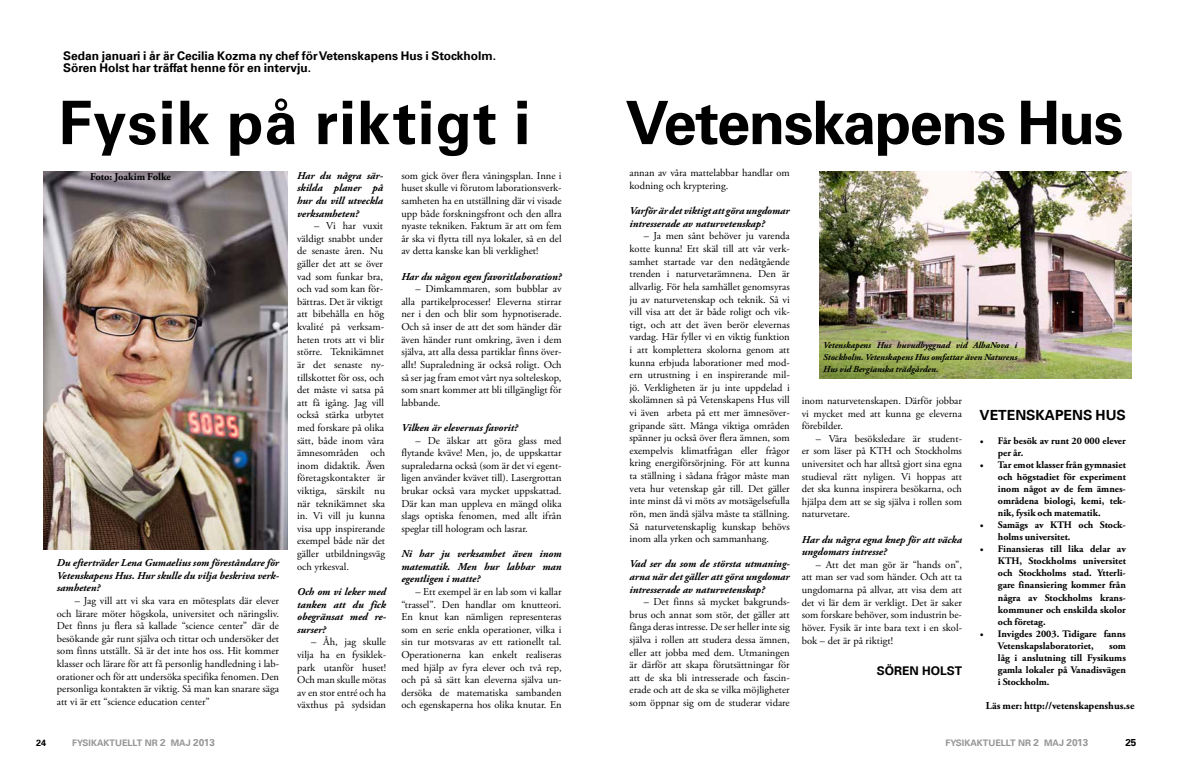
<style>
.page{position:relative;width:1191px;height:766px;background:#fff}
.page>*{position:absolute;margin:0;border:0;box-sizing:border-box;transform-origin:0 0}
.t1{font:700 60px "Univers LT";letter-spacing:.02em;color:#000}
.t2{font:700 60px "Univers LT";letter-spacing:-.025em;color:#000}
.t3{font:700 14px "Univers LT";color:#000}
.t4{font:700 12px/12px "Univers LT";color:#000}
.t5{font:10.5px/12.6px "Adobe Garamond Pro";color:#000;text-align:justify}
.t6{font:italic 700 10.5px/12.6px "Adobe Garamond Pro";color:#000;text-align:justify}
.t7{font:700 10.5px "Adobe Garamond Pro";color:#000}
.t8{font:700 10px/12px "Adobe Garamond Pro";color:#000}
.t9{font:700 10px "Univers LT";color:#000}
.t10{font:italic 700 9px/12px "Adobe Garamond Pro";color:#000;text-align:justify}
.t11{font:700 9px "Univers LT";color:#959696}
.t12{font:700 9px "Univers LT";color:#000}
.s1{font-family:"Minion Pro"}
.s2{font-size:10px}
</style>
<div class="page">
<img style="left:43px;top:171px;width:245px;height:378px">
<img style="left:819px;top:171px;width:312px;height:207px">
<p class="t4" style="left:63px;top:50px;width:435px">Sedan januari i år är Cecilia Kozma ny chef för Vetenskapens Hus i Stockholm.<br>Sören Holst har träffat henne för en intervju.</p>
<h1 class="t1" style="left:59px;top:88px;width:473px">Fysik på riktigt i</h1>
<h1 class="t2" style="left:625px;top:88px;width:499px">Vetenskapens Hus</h1>
<p class="t7" style="left:90px;top:171px;width:82px">Foto: Joakim Folke</p>
<p class="t6" style="left:57px;top:556px;width:224px">Du efterträder Lena Gumaelius som föreståndare för Vetenskapens Hus. Hur skulle du vilja beskriva verk&shy;samheten?</p>
<p class="t5" style="left:57px;top:594px;width:224px;text-indent:18px">– Jag vill att vi ska vara en mötesplats där elever och lärare möter högskola, universitet och näringsliv.<br>Det finns ju flera så kallade “science center” där de besökande går runt själva och tittar och undersöker det som finns utställt. Så är det inte hos oss. Hit kommer klasser och lärare för att få personlig handledning i lab&shy;orationer och för att undersöka specifika fenomen. Den personliga kontakten är viktig. Så man kan snarare säga att vi är ett “science education center”</p>
<p class="t6" style="left:297px;top:169px;width:88px">Har du några sär&shy;skilda planer på hur du vill utveckla verksamheten?</p>
<p class="t5" style="left:297px;top:220px;width:90px;text-align:left;text-indent:17px">– Vi har vuxit väldigt snabbt under de senaste åren. Nu gäller det att se över vad som funkar bra, och vad som kan för&shy;bättras. Det är viktigt att bibehålla en hög kvalité på verksam&shy;heten trots att vi blir större. Teknikämnet är det senaste ny&shy;tillskottet för oss, och det måste vi satsa på att få igång. Jag vill också stärka utbytet med forskare på olika sätt, både inom våra ämnesområden och inom didaktik. Även företagskontakter är viktiga, särskilt nu när teknikämnet ska in. Vi vill ju kunna visa upp inspirerande exempel både när det gäller utbildningsväg och yrkesval.</p>
<p class="t6" style="left:297px;top:585px;width:91px">Och om vi leker med tanken att du fick obegränsat med re&shy;surser?</p>
<p class="t5" style="left:297px;top:636px;width:91px;text-indent:14px">– Åh, jag skulle vilja ha en fysiklek&shy;park utanför huset!<br>Och man skulle mötas av en stor entré och ha växthus på sydsidan</p>
<p class="t5" style="left:401px;top:169px;width:162px">som gick över flera våningsplan. Inne i huset skulle vi förutom laborationsverk&shy;samheten ha en utställning där vi visade upp både forskningsfront och den allra nyaste tekniken. Faktum är att om fem år ska vi flytta till nya lokaler, så en del av detta kanske kan bli verklighet!</p>
<p class="t6" style="left:401px;top:270px;width:162px">Har du någon egen favoritlaboration?</p>
<p class="t5" style="left:401px;top:283px;width:162px;text-indent:14px">– Dimkammaren, som bubblar av alla partikelprocesser! Eleverna stirrar ner i den och blir som hypnotiserade.<br>Och så inser de att det som händer där även händer runt omkring, även i dem själva, att alla dessa partiklar finns över&shy;allt! Supraledning är också roligt. Och så ser jag fram emot vårt nya solteleskop, som snart kommer att bli tillgängligt för labbande.</p>
<p class="t6" style="left:401px;top:421px;width:118px">Vilken är elevernas favorit?</p>
<p class="t5" style="left:401px;top:434px;width:162px;text-indent:14px">– De älskar att göra glass med flytande kväve! Men, jo, de uppskattar supraledarna också (som är det vi egent&shy;ligen använder kvävet till). Lasergrottan brukar också vara mycket uppskattad.<br>Där kan man uppleva en mängd olika slags optiska fenomen, med allt ifrån speglar till hologram och lasrar.</p>
<p class="t6" style="left:401px;top:547px;width:162px">Ni har ju verksamhet även inom matematik. Men hur labbar man egentligen i matte?</p>
<p class="t5" style="left:401px;top:585px;width:162px;text-indent:14px">– Ett exempel är en lab som vi kallar “trassel”. Den handlar om knutteori.<br>En knut kan nämligen representeras som en serie enkla operationer, vilka i sin tur motsvaras av ett rationellt tal.<br>Operationerna kan enkelt realiseras med hjälp av fyra elever och två rep, och på så sätt kan eleverna själva un&shy;dersöka de matematiska sambanden och egenskaperna hos olika knutar. En</p>
<p class="t5" style="left:629px;top:167px;width:162px">annan av våra mattelabbar handlar om kodning och kryptering.</p>
<p class="t6" style="left:629px;top:205px;width:162px">Varför är det viktigt att göra ungdomar intresserade av naturvetenskap?</p>
<p class="t5" style="left:629px;top:230px;width:162px;text-indent:14px">– Ja men sånt behöver ju varenda kotte kunna! Ett skäl till att vår verk&shy;samhet startade var den nedåtgående trenden i naturvetarämnena. Den är allvarlig. För hela samhället genomsyras ju av naturvetenskap och teknik. Så vi vill visa att det är både roligt och vik&shy;tigt, och att det även berör elevernas vardag. Här fyller vi en viktig funktion i att komplettera skolorna genom att kunna erbjuda laborationer med mod&shy;ern utrustning i en inspirerande mil&shy;jö. Verkligheten är ju inte uppdelad i skolämnen så på Vetenskapens Hus vill vi även arbeta på ett mer ämnesöver&shy;gripande sätt. Många viktiga områden spänner ju också över flera ämnen, som exempelvis klimatfrågan eller frågor kring energiförsörjning. För att kunna ta ställning i sådana frågor måste man veta hur vetenskap går till. Det gäller inte minst då vi möts av motsägelsefulla rön, men ändå själva måste ta ställning.<br>Så naturvetenskaplig kunskap behövs inom alla yrken och sammanhang.</p>
<p class="t6" style="left:629px;top:557px;width:162px">Vad ser du som de största utmaning&shy;arna när det gäller att göra ungdomar intresserade av naturvetenskap?</p>
<p class="t5" style="left:629px;top:595px;width:162px;text-indent:14px">– Det finns så mycket bakgrunds&shy;brus och annat som stör, det gäller att fånga deras intresse. De ser heller inte sig själva i rollen att studera dessa ämnen, eller att jobba med dem. Utmaningen är därför att skapa förutsättningar för att de ska bli intresserade och fascin&shy;erade och att de ska se vilka möjligheter som öppnar sig om de studerar vidare</p>
<p class="t10" style="left:823px;top:339px;width:196px">Vetenskapens Hus huvudbyggnad vid AlbaNova i Stockholm. Vetenskapens Hus omfattar även Naturens Hus vid Bergianska trädgården.</p>
<p class="t5" style="left:801px;top:394px;width:162px">inom naturvetenskapen. Därför jobbar vi mycket med att kunna ge eleverna förebilder.</p>
<p class="t5" style="left:801px;top:432px;width:162px;text-indent:14px">– Våra besöksledare är student&shy;er som läser på KTH och Stockholms universitet och har alltså gjort sina egna studieval rätt nyligen. Vi hoppas att det ska kunna inspirera besökarna, och hjälpa dem att se sig själva i rollen som naturvetare.</p>
<p class="t6" style="left:801px;top:533px;width:162px">Har du några egna knep för att väcka ungdomars intresse?</p>
<p class="t5" style="left:801px;top:558px;width:162px;text-indent:14px">– Att det man gör är “hands on”, att man ser vad som händer. Och att ta ungdomarna på allvar, att visa dem att det vi lär dem är verkligt. Det är saker som forskare behöver, som industrin be&shy;höver. Fysik är inte bara text i en skol&shy;bok – det är på riktigt!</p>
<p class="t4" style="left:877px;top:664px;width:87px">SÖREN HOLST</p>
<h2 class="t3" style="left:979px;top:407px;width:148px">VETENSKAPENS HUS</h2>
<p class="t8" style="left:998px;top:435px;width:129px;text-indent:-18px"><span class="s1">•</span> Får besök av runt 20 000 elever per år.</p>
<p class="t8" style="left:998px;top:459px;width:129px;text-align:justify;text-indent:-18px"><span class="s1">•</span> Tar emot klasser från gymnasiet och högstadiet för experiment inom något av de fem ämnes&shy;områdena biologi, kemi, tek&shy;nik, fysik och matematik.</p>
<p class="t8" style="left:998px;top:519px;width:129px;text-indent:-18px"><span class="s1">•</span> Samägs av KTH och Stock&shy;holms universitet.</p>
<p class="t8" style="left:998px;top:543px;width:129px;text-align:justify;text-indent:-18px"><span class="s1">•</span> Finansieras till lika delar av KTH, Stockholms universitet och Stockholms stad. Ytterli&shy;gare finansiering kommer från några av Stockholms krans&shy;kommuner och enskilda skolor och företag.</p>
<p class="t8" style="left:998px;top:627px;width:129px;text-indent:-18px"><span class="s1">•</span> Invigdes 2003. Tidigare fanns<br>Vetenskapslaboratoriet,</p>
<p class="t8" style="left:998px;top:639px;width:129px;text-align:justify;text-indent:111px">som låg i anslutning till Fysikums gamla lokaler på Vanadisvägen i Stockholm.</p>
<p class="t7" style="left:986px;top:699px;width:150px">Läs mer: http://vetenskapenshus.se</p>
<p class="t12" style="left:36px;top:737px;width:12px">24</p>
<p class="t11" style="left:72px;top:737px;width:144px">FYSIKAKTUELLT NR <span class="s2">2</span> MAJ <span class="s2">2013</span></p>
<p class="t11" style="left:945px;top:737px;width:144px">FYSIKAKTUELLT NR <span class="s2">2</span> MAJ <span class="s2">2013</span></p>
<p class="t9" style="left:1125px;top:736px;width:13px">25</p>
</div>
